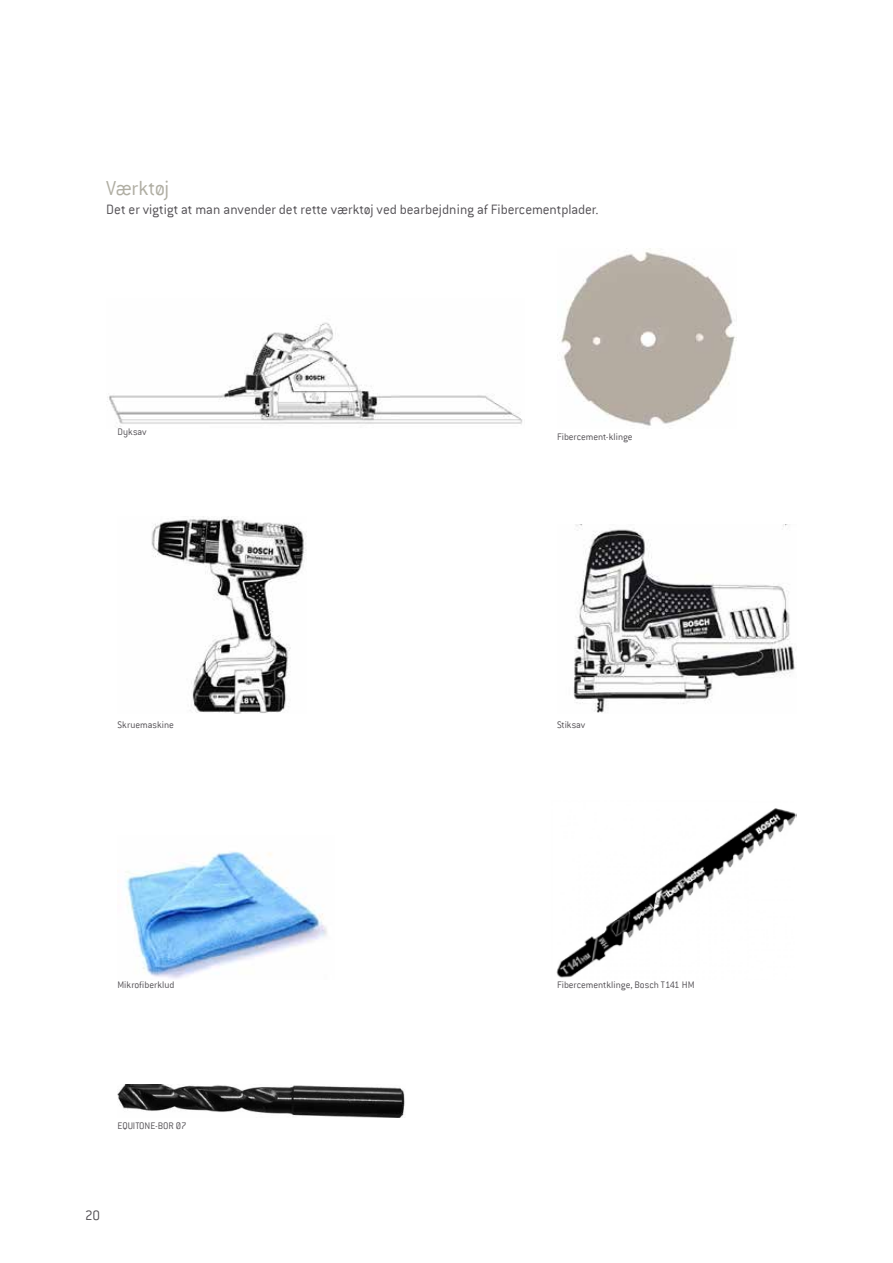
<style>
.page{position:relative;width:893px;height:1263px;background:#fff}
.page>*{position:absolute;margin:0;border:0;box-sizing:border-box;transform-origin:0 0}
.t1{font:300 22.5px "Conduit ITC";letter-spacing:-.02em;color:#b0aea3}
.t2{font:300 15px "Conduit ITC";letter-spacing:-.005em;color:#545155}
.t3{font:300 10.5px "Conduit ITC";letter-spacing:-.005em;color:#545155}
</style>
<div class="page">
<img style="left:118px;top:1084px;width:287px;height:33px">
<img style="left:107px;top:322px;width:416px;height:106px">
<img style="left:557px;top:249px;width:180px;height:177px">
<img style="left:151px;top:516px;width:156px;height:197px">
<img style="left:573px;top:524px;width:223px;height:189px">
<img style="left:556px;top:808px;width:240px;height:170px">
<img style="left:125px;top:851px;width:202px;height:128px">
<h1 class="t1" style="left:106px;top:175px;width:64px">Værktøj</h1>
<h2 class="t2" style="left:106px;top:201px;width:494px">Det er vigtigt at man anvender det rette værktøj ved bearbejdning af Fibercementplader.</h2>
<p class="t3" style="left:118px;top:426px;width:30px">Dyksav</p>
<p class="t3" style="left:118px;top:719px;width:58px">Skruemaskine</p>
<p class="t3" style="left:557px;top:431px;width:77px">Fibercement-klinge</p>
<p class="t3" style="left:557px;top:719px;width:30px">Stiksav</p>
<p class="t3" style="left:118px;top:979px;width:58px">Mikrofiberklud</p>
<p class="t3" style="left:557px;top:979px;width:139px">Fibercementklinge, Bosch T141 HM</p>
<p class="t3" style="left:118px;top:1120px;width:71px">EQUITONE-BOR Ø7</p>
<h2 class="t2" style="left:85px;top:1207px;width:17px">20</h2>
</div>
